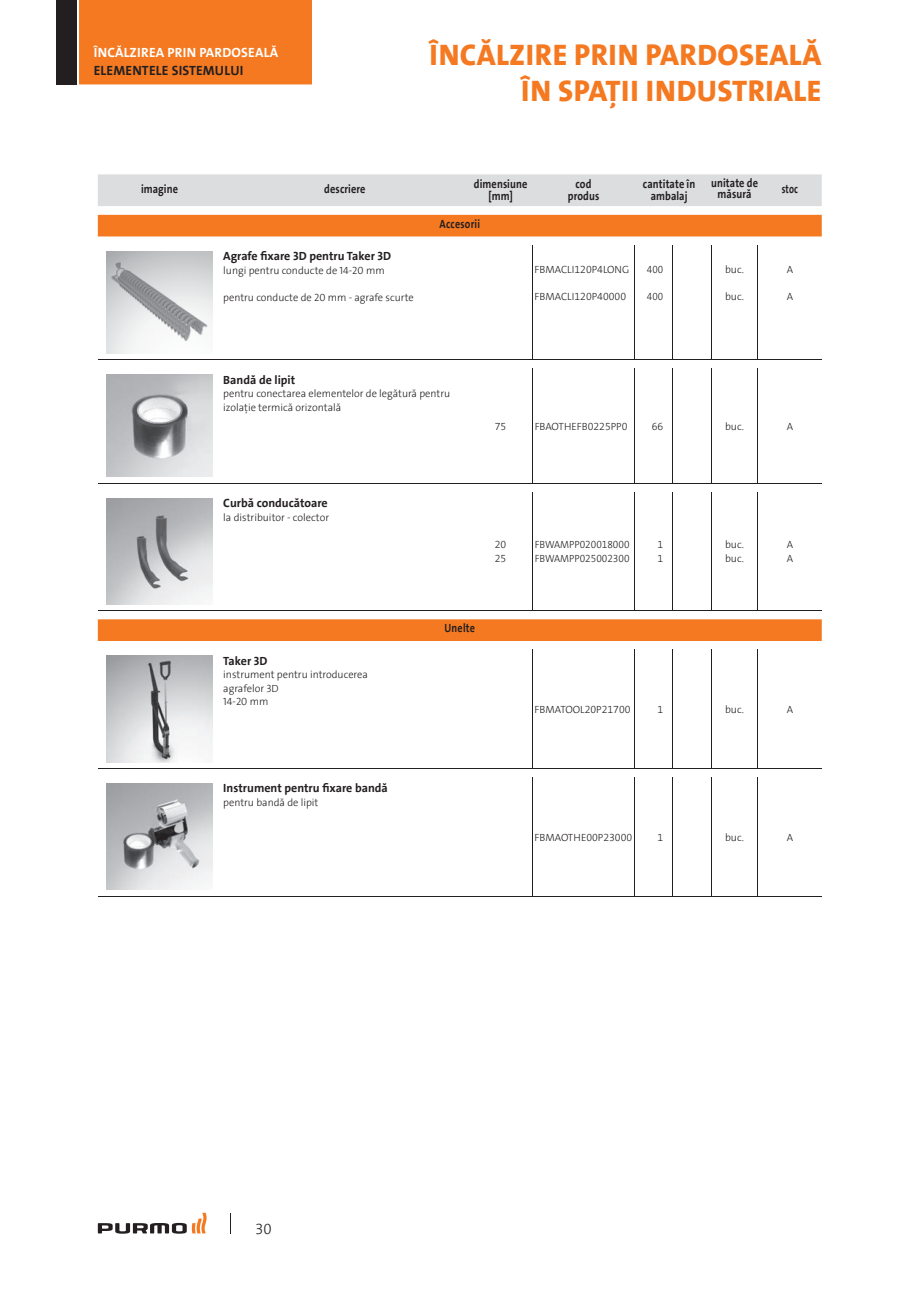
<style>
.page{position:relative;width:906px;height:1289px;background:#fff}
.page>*{position:absolute;margin:0;border:0;box-sizing:border-box;transform-origin:0 0}
.t1{font:30px/36px "The Sans LP8 Ex Bld";letter-spacing:.015em;color:#f47921;text-align:right}
.t2{font:15px "The Sans LP3 Lig";color:#231f20}
.t3{font:13.5px "The Sans LP7 Bld";letter-spacing:.015em;color:#fff}
.t4{font:13.5px "The Sans LP7 Bld";letter-spacing:.015em;color:#231f20}
.t5{font:12px "The Sans LP7 Bld";letter-spacing:.005em;color:#231f20}
.t6{font:12px/12px "The Sans LP7 Bld";letter-spacing:.005em;color:#231f20;text-align:center;scale:.86 1}
.t7{font:12px "The Sans LP7 Bld";letter-spacing:.025em;color:#231f20;scale:.84 1}
.t8{font:12px "The Sans LP7 Bld";letter-spacing:.005em;color:#231f20;scale:.84 1}
.t9{font:12px "The Sans LP7 Bld";letter-spacing:.005em;color:#231f20;scale:.75 1}
.t10{font:10.5px/13.5px "The Sans LP3 Lig";color:#231f20}
.t11{font:10.5px/13.5px "The Sans LP3 Lig";color:#231f20;scale:.96 1}
.t12{font:10.5px "The Sans LP3 Lig";color:#231f20;scale:.94 1}
</style>
<div class="page">
<svg style="left:230px;top:1213px;width:1px;height:20px"></svg>
<svg style="left:98px;top:1212px;width:109px;height:21px"></svg>
<div style="left:56px;top:0;width:256px;height:85px;background:#f47921"></div>
<div style="left:57px;top:0;width:21px;height:84px;background:#231f20"></div>
<hr style="left:77px;top:0;width:2px;height:84px;background:#fff">
<div style="left:98px;top:174px;width:723px;height:32px;background:#dcdddf"></div>
<svg style="left:98px;top:215px;width:723px;height:426px"></svg>
<hr style="left:532px;top:245px;width:1px;height:114px;background:#231f20">
<hr style="left:634px;top:245px;width:1px;height:114px;background:#231f20">
<hr style="left:532px;top:368px;width:1px;height:115px;background:#231f20">
<hr style="left:634px;top:368px;width:1px;height:115px;background:#231f20">
<hr style="left:532px;top:491px;width:1px;height:119px;background:#231f20">
<hr style="left:634px;top:491px;width:1px;height:119px;background:#231f20">
<hr style="left:532px;top:649px;width:1px;height:119px;background:#231f20">
<hr style="left:634px;top:649px;width:1px;height:119px;background:#231f20">
<hr style="left:532px;top:777px;width:1px;height:118px;background:#231f20">
<hr style="left:634px;top:777px;width:1px;height:118px;background:#231f20">
<hr style="left:98px;top:359px;width:123px;height:1px;background:#231f20">
<hr style="left:221px;top:359px;width:175px;height:1px;background:#231f20">
<hr style="left:396px;top:359px;width:73px;height:1px;background:#231f20">
<hr style="left:469px;top:359px;width:63px;height:1px;background:#231f20">
<hr style="left:532px;top:359px;width:102px;height:1px;background:#231f20">
<hr style="left:634px;top:359px;width:39px;height:1px;background:#231f20">
<hr style="left:673px;top:359px;width:38px;height:1px;background:#231f20">
<hr style="left:711px;top:359px;width:47px;height:1px;background:#231f20">
<hr style="left:758px;top:359px;width:63px;height:1px;background:#231f20">
<hr style="left:98px;top:483px;width:123px;height:1px;background:#231f20">
<hr style="left:221px;top:483px;width:175px;height:1px;background:#231f20">
<hr style="left:396px;top:483px;width:73px;height:1px;background:#231f20">
<hr style="left:469px;top:483px;width:63px;height:1px;background:#231f20">
<hr style="left:532px;top:483px;width:102px;height:1px;background:#231f20">
<hr style="left:634px;top:483px;width:39px;height:1px;background:#231f20">
<hr style="left:673px;top:483px;width:38px;height:1px;background:#231f20">
<hr style="left:711px;top:483px;width:47px;height:1px;background:#231f20">
<hr style="left:758px;top:483px;width:63px;height:1px;background:#231f20">
<hr style="left:98px;top:610px;width:123px;height:1px;background:#231f20">
<hr style="left:221px;top:610px;width:175px;height:1px;background:#231f20">
<hr style="left:396px;top:610px;width:73px;height:1px;background:#231f20">
<hr style="left:469px;top:610px;width:63px;height:1px;background:#231f20">
<hr style="left:532px;top:610px;width:102px;height:1px;background:#231f20">
<hr style="left:634px;top:610px;width:39px;height:1px;background:#231f20">
<hr style="left:673px;top:610px;width:38px;height:1px;background:#231f20">
<hr style="left:711px;top:610px;width:47px;height:1px;background:#231f20">
<hr style="left:758px;top:610px;width:63px;height:1px;background:#231f20">
<hr style="left:98px;top:768px;width:123px;height:1px;background:#231f20">
<hr style="left:221px;top:768px;width:175px;height:1px;background:#231f20">
<hr style="left:396px;top:768px;width:73px;height:1px;background:#231f20">
<hr style="left:469px;top:768px;width:63px;height:1px;background:#231f20">
<hr style="left:532px;top:768px;width:102px;height:1px;background:#231f20">
<hr style="left:634px;top:768px;width:39px;height:1px;background:#231f20">
<hr style="left:673px;top:768px;width:38px;height:1px;background:#231f20">
<hr style="left:711px;top:768px;width:47px;height:1px;background:#231f20">
<hr style="left:758px;top:768px;width:63px;height:1px;background:#231f20">
<hr style="left:98px;top:895px;width:123px;height:1px;background:#231f20">
<hr style="left:221px;top:895px;width:175px;height:1px;background:#231f20">
<hr style="left:396px;top:895px;width:73px;height:1px;background:#231f20">
<hr style="left:469px;top:895px;width:63px;height:1px;background:#231f20">
<hr style="left:532px;top:895px;width:102px;height:1px;background:#231f20">
<hr style="left:634px;top:895px;width:39px;height:1px;background:#231f20">
<hr style="left:673px;top:895px;width:38px;height:1px;background:#231f20">
<hr style="left:711px;top:895px;width:47px;height:1px;background:#231f20">
<hr style="left:758px;top:895px;width:63px;height:1px;background:#231f20">
<hr style="left:672px;top:245px;width:1px;height:114px;background:#231f20">
<hr style="left:711px;top:245px;width:1px;height:114px;background:#231f20">
<hr style="left:757px;top:245px;width:1px;height:114px;background:#231f20">
<hr style="left:672px;top:368px;width:1px;height:115px;background:#231f20">
<hr style="left:711px;top:368px;width:1px;height:115px;background:#231f20">
<hr style="left:757px;top:368px;width:1px;height:115px;background:#231f20">
<hr style="left:672px;top:491px;width:1px;height:119px;background:#231f20">
<hr style="left:711px;top:491px;width:1px;height:119px;background:#231f20">
<hr style="left:757px;top:491px;width:1px;height:119px;background:#231f20">
<hr style="left:672px;top:649px;width:1px;height:119px;background:#231f20">
<hr style="left:711px;top:649px;width:1px;height:119px;background:#231f20">
<hr style="left:757px;top:649px;width:1px;height:119px;background:#231f20">
<hr style="left:672px;top:777px;width:1px;height:118px;background:#231f20">
<hr style="left:711px;top:777px;width:1px;height:118px;background:#231f20">
<hr style="left:757px;top:777px;width:1px;height:118px;background:#231f20">
<img style="left:106px;top:251px;width:107px;height:102px">
<img style="left:106px;top:375px;width:107px;height:102px">
<img style="left:106px;top:498px;width:107px;height:106px">
<img style="left:106px;top:656px;width:107px;height:106px">
<img style="left:106px;top:783px;width:107px;height:106px">
<p class="t3" style="left:94px;top:44px;width:186px">ÎNCĂLZIREA PRIN PARDOSEALĂ</p>
<p class="t4" style="left:94px;top:62px;width:151px">ELEMENTELE SISTEMULUI</p>
<h1 class="t1" style="left:429px;top:37px;width:393px">ÎNCĂLZIRE PRIN PARDOSEALĂ<br>ÎN SPAŢII INDUSTRIALE</h1>
<p class="t6" style="left:141px;top:183px;width:44px">imagine</p>
<p class="t6" style="left:324px;top:183px;width:50px">descriere</p>
<p class="t6" style="left:474px;top:178px;width:64px">dimensiune [mm]</p>
<p class="t6" style="left:568px;top:178px;width:38px">cod produs</p>
<p class="t6" style="left:643px;top:178px;width:62px">cantitate în ambalaj</p>
<p class="t6" style="left:711px;top:178px;width:56px;line-height:10.5px">unitate de măsură</p>
<p class="t9" style="left:782px;top:181px;width:23px">stoc</p>
<p class="t7" style="left:439px;top:216px;width:50px">Accesorii</p>
<p class="t5" style="left:223px;top:248px;width:169px">Agrafe fixare 3D pentru Taker 3D</p>
<p class="t10" style="left:223px;top:263px;width:163px">lungi pentru conducte de 14-20 mm</p>
<p class="t10" style="left:223px;top:290px;width:192px">pentru conducte de 20 mm - agrafe scurte</p>
<p class="t10" style="left:725px;top:262px;width:20px">buc.</p>
<p class="t10" style="left:725px;top:289px;width:20px">buc.</p>
<p class="t10" style="left:534px;top:262px;width:96px">FBMACLI120P4LONG</p>
<p class="t10" style="left:534px;top:289px;width:93px">FBMACLI120P40000</p>
<p class="t12" style="left:647px;top:262px;width:19px">400</p>
<p class="t12" style="left:647px;top:289px;width:19px">400</p>
<p class="t10" style="left:786px;top:262px;width:8px">A</p>
<p class="t10" style="left:786px;top:289px;width:8px">A</p>
<p class="t5" style="left:223px;top:372px;width:73px">Bandă de lipit</p>
<p class="t10" style="left:223px;top:387px;width:228px">pentru conectarea elementelor de legătură pentru izolaţie termică orizontală</p>
<p class="t10" style="left:495px;top:419px;width:13px">75</p>
<p class="t10" style="left:534px;top:419px;width:94px">FBAOTHEFB0225PP0</p>
<p class="t10" style="left:651px;top:419px;width:13px">66</p>
<p class="t10" style="left:725px;top:419px;width:20px">buc.</p>
<p class="t10" style="left:786px;top:419px;width:8px">A</p>
<p class="t5" style="left:223px;top:495px;width:106px">Curbă conducătoare</p>
<p class="t10" style="left:223px;top:510px;width:107px">la distribuitor - colector</p>
<p class="t5" style="left:223px;top:653px;width:46px">Taker 3D</p>
<p class="t10" style="left:223px;top:668px;width:146px">instrument pentru introducerea agrafelor 3D<br>14-20 mm</p>
<p class="t10" style="left:495px;top:538px;width:13px">20<br>25</p>
<p class="t11" style="left:534px;top:538px;width:100px">FBWAMPP020018000<br>FBWAMPP025002300</p>
<p class="t10" style="left:657px;top:538px;width:7px">1<br>1</p>
<p class="t10" style="left:725px;top:538px;width:20px">buc. buc.</p>
<p class="t10" style="left:786px;top:538px;width:8px">A<br>A</p>
<p class="t8" style="left:444px;top:620px;width:38px">Unelte</p>
<p class="t10" style="left:534px;top:702px;width:97px">FBMATOOL20P21700</p>
<p class="t10" style="left:657px;top:702px;width:7px">1</p>
<p class="t10" style="left:725px;top:702px;width:20px">buc.</p>
<p class="t10" style="left:786px;top:702px;width:8px">A</p>
<p class="t5" style="left:223px;top:780px;width:166px">Instrument pentru fixare bandă</p>
<p class="t10" style="left:223px;top:795px;width:97px">pentru bandă de lipit</p>
<p class="t10" style="left:534px;top:830px;width:99px">FBMAOTHE00P23000</p>
<p class="t10" style="left:657px;top:830px;width:7px">1</p>
<p class="t10" style="left:725px;top:830px;width:20px">buc.</p>
<p class="t10" style="left:786px;top:830px;width:8px">A</p>
<h2 class="t2" style="left:255px;top:1218px;width:18px">30</h2>
</div>
